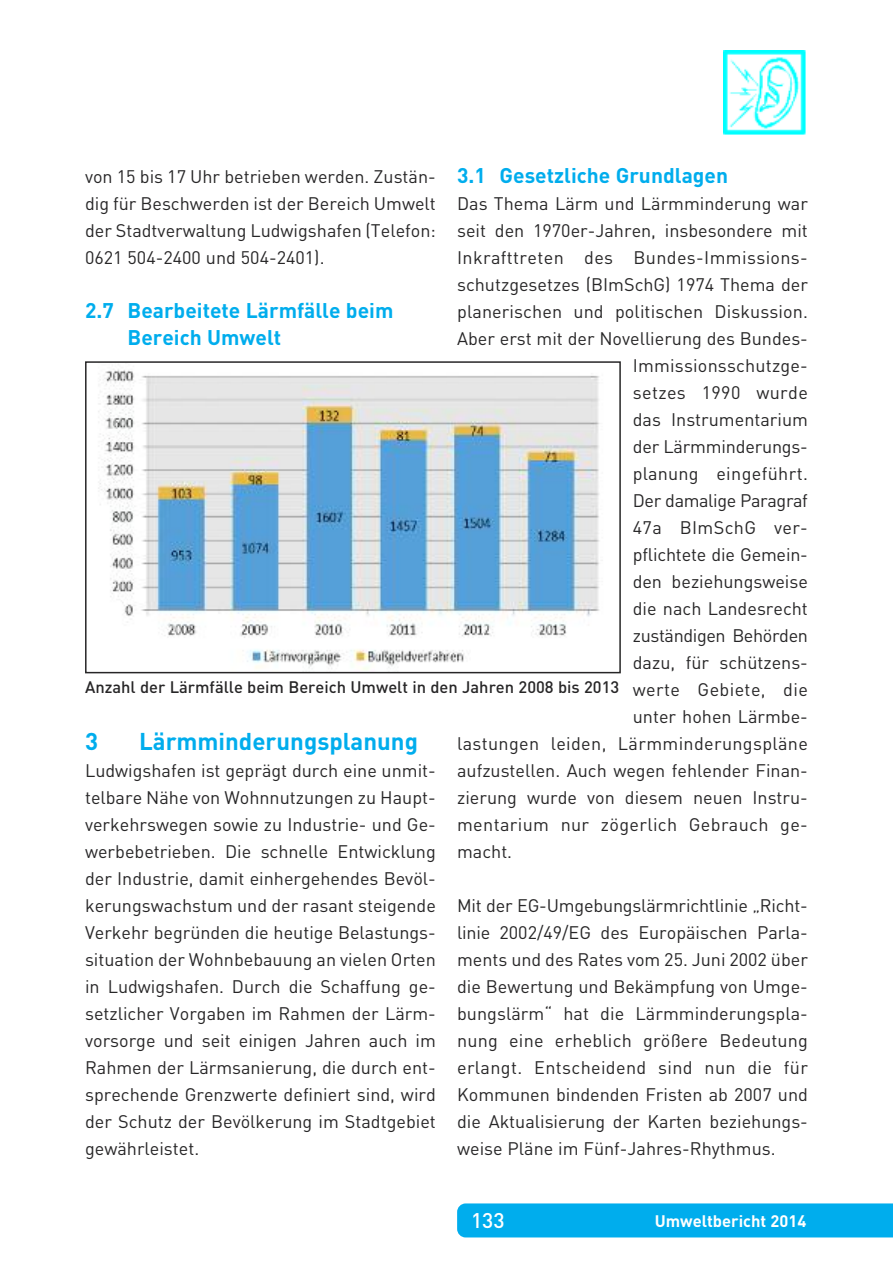
<style>
.page{position:relative;width:893px;height:1263px;background:#fff}
.page>*{position:absolute;margin:0;border:0;box-sizing:border-box;transform-origin:0 0}
.t1{font:700 24px "DIN Offc";color:#00aded}
.t2{font:700 21px/27px "DIN Offc";color:#00aded}
.t3{font:500 21px "DIN Offc";color:#fff}
.t4{font:18px/27px "DIN Offc";color:#272627;text-align:justify}
.t5{font:18px "DIN Offc";letter-spacing:.02em;color:#272627}
.t6{font:18px "DIN Offc";letter-spacing:-.02em;color:#272627}
.t7{font:500 16.5px "DIN Offc";color:#272627}
.t8{font:700 16.5px "DIN Offc";color:#fff}
</style>
<div class="page">
<img style="left:724px;top:50px;width:82px;height:84px">
<div style="left:457px;top:1203px;width:436px;height:34px;background:#00aded"></div>
<img style="left:98px;top:369px;width:502px;height:301px">
<div style="left:85px;top:361px;width:536px;height:312px;border:2px solid #272627"></div>
<p class="t2" style="left:457px;top:161px;width:272px">3.1 Gesetzliche Grundlagen</p>
<p class="t4" style="left:457px;top:190px;width:352px">Das Thema Lärm und Lärmminderung war</p>
<p class="t4" style="left:457px;top:217px;width:352px">seit den 1970er-Jahren, insbesondere mit</p>
<p class="t5" style="left:457px;top:247px;width:352px">Inkrafttreten des Bundes-Immissions-</p>
<p class="t4" style="left:457px;top:271px;width:352px">schutzgesetzes (BImSchG) 1974 Thema der</p>
<p class="t4" style="left:457px;top:298px;width:352px">planerischen und politischen Diskussion.</p>
<p class="t4" style="left:457px;top:325px;width:352px">Aber erst mit der Novellierung des Bundes-</p>
<p class="t4" style="left:633px;top:352px;width:177px">Immissionsschutzge-</p>
<p class="t5" style="left:633px;top:382px;width:177px">setzes 1990 wurde</p>
<p class="t4" style="left:633px;top:406px;width:177px">das Instrumentarium</p>
<p class="t4" style="left:633px;top:433px;width:177px">der Lärmminderungs-</p>
<p class="t5" style="left:633px;top:463px;width:177px">planung eingeführt.</p>
<p class="t6" style="left:633px;top:490px;width:177px">Der damalige Paragraf</p>
<p class="t5" style="left:633px;top:517px;width:177px">47a BImSchG ver-</p>
<p class="t4" style="left:633px;top:541px;width:177px">pflichtete die Gemein-</p>
<p class="t4" style="left:633px;top:568px;width:177px">den beziehungsweise</p>
<p class="t4" style="left:633px;top:595px;width:177px">die nach Landesrecht</p>
<p class="t6" style="left:633px;top:625px;width:177px">zuständigen Behörden</p>
<p class="t4" style="left:633px;top:649px;width:177px">dazu, für schützens-</p>
<p class="t5" style="left:633px;top:679px;width:177px">werte Gebiete, die</p>
<p class="t4" style="left:633px;top:703px;width:177px">unter hohen Lärmbe-</p>
<p class="t5" style="left:457px;top:733px;width:352px">lastungen leiden, Lärmminderungspläne</p>
<p class="t4" style="left:457px;top:757px;width:352px">aufzustellen. Auch wegen fehlender Finan-</p>
<p class="t4" style="left:457px;top:784px;width:352px">zierung wurde von diesem neuen Instru-</p>
<p class="t5" style="left:457px;top:814px;width:352px">mentarium nur zögerlich Gebrauch ge-</p>
<p class="t4" style="left:457px;top:838px;width:57px">macht.</p>
<p class="t4" style="left:85px;top:163px;width:352px">von 15 bis 17 Uhr betrieben werden. Zustän&shy;dig für Beschwerden ist der Bereich Umwelt der Stadtverwaltung Ludwigshafen (Telefon:<br>0621 504-2400 und 504-2401).</p>
<p class="t2" style="left:128px;top:296px;width:267px;text-indent:-43px">2.7 Bearbeitete Lärmfälle beim<br>Bereich Umwelt</p>
<p class="t7" style="left:85px;top:677px;width:536px">Anzahl der Lärmfälle beim Bereich Umwelt in den Jahren 2008 bis 2013</p>
<h1 class="t1" style="left:85px;top:726px;width:15px">3</h1>
<h1 class="t1" style="left:139px;top:726px;width:280px">Lärmminderungsplanung</h1>
<p class="t4" style="left:85px;top:757px;width:352px">Ludwigshafen ist geprägt durch eine unmit&shy;telbare Nähe von Wohnnutzungen zu Haupt&shy;verkehrswegen sowie zu Industrie- und Ge&shy;werbebetrieben. Die schnelle Entwicklung der Industrie, damit einhergehendes Bevöl&shy;kerungswachstum und der rasant steigende Verkehr begründen die heutige Belastungs&shy;situation der Wohnbebauung an vielen Orten in Ludwigshafen. Durch die Schaffung ge&shy;setzlicher Vorgaben im Rahmen der Lärm&shy;vorsorge und seit einigen Jahren auch im Rahmen der Lärmsanierung, die durch ent&shy;sprechende Grenzwerte definiert sind, wird der Schutz der Bevölkerung im Stadtgebiet gewährleistet.</p>
<p class="t4" style="left:457px;top:892px;width:352px">Mit der EG-Umgebungslärmrichtlinie „Richt&shy;linie 2002/49/EG des Europäischen Parla&shy;ments und des Rates vom 25. Juni 2002 über die Bewertung und Bekämpfung von Umge&shy;bungslärm“ hat die Lärmminderungspla&shy;nung eine erheblich größere Bedeutung erlangt. Entscheidend sind nun die für Kommunen bindenden Fristen ab 2007 und die Aktualisierung der Karten beziehungs&shy;weise Pläne im Fünf-Jahres-Rhythmus.</p>
<p class="t3" style="left:471px;top:1207px;width:35px">133</p>
<p class="t8" style="left:655px;top:1210px;width:153px">Umweltbericht 2014</p>
</div>
